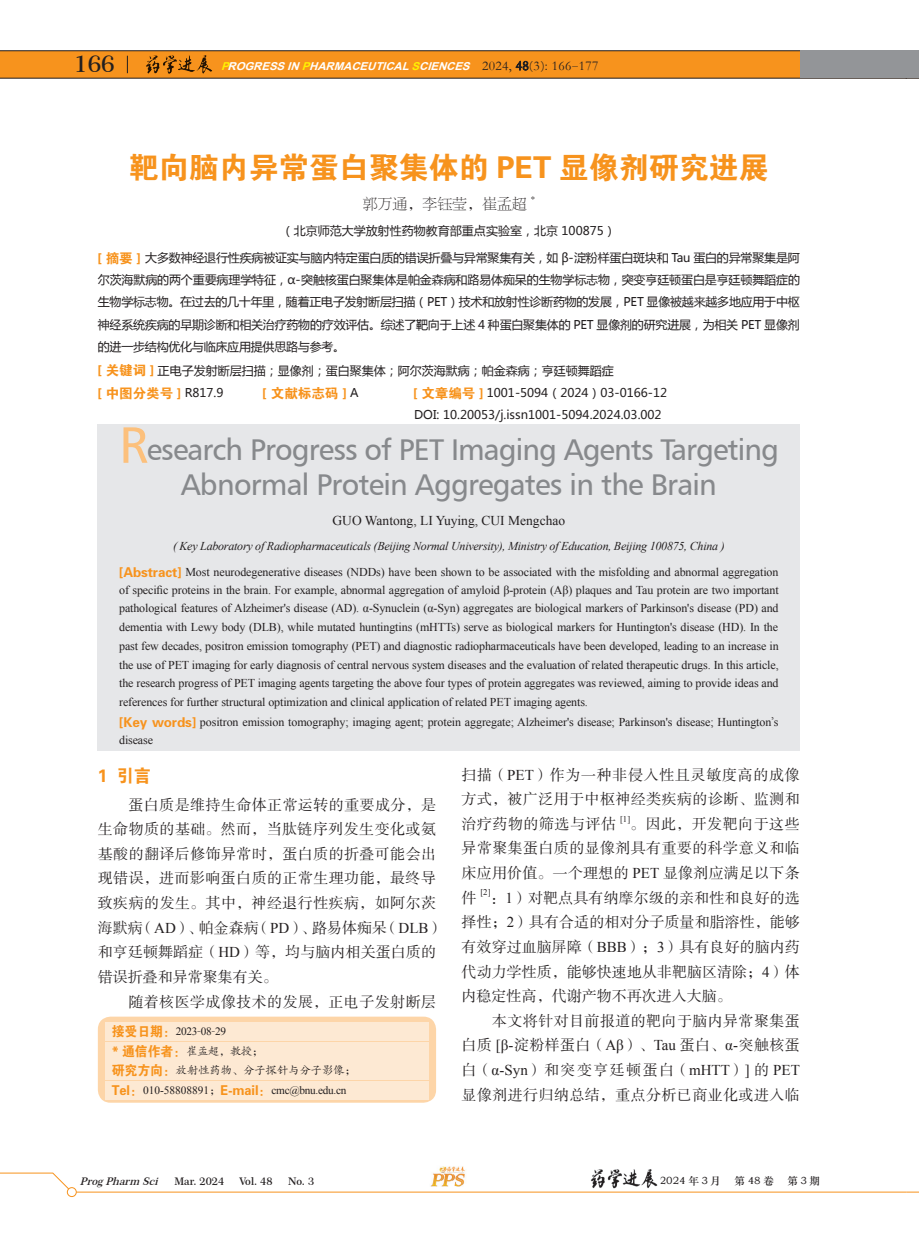
<style>
.page{position:relative;width:919px;height:1238px;background:#fff}
.page>*{position:absolute;margin:0;border:0;box-sizing:border-box;transform-origin:0 0}
.t1{font:30px/34.5px "Humanist 777 BT Roman B";letter-spacing:-.03em;color:#87898c;text-align:center}
.t2{font:30px "FZDHTK GBK1 0";color:#f7931d}
.t3{font:600 23.1px "Century 751 BT";color:#231f20}
.t4{font:18px "FZDHTK GBK1 0";color:#f7931d;scale:.95 1}
.t5{font:15px/24.6px "FZSSK GBK1 0";letter-spacing:.025em;color:#231f20;text-align:justify}
.t6{font:15px "FZBSK GBK1 0";letter-spacing:-.005em;color:#231f20}
.t7{font:13.5px "Times New Roman";color:#231f20}
.t8{font:13.5px "FZDHTK GBK1 0";color:#f7931d}
.t9{font:12px/18.9px "Times New Roman";letter-spacing:-.01em;color:#231f20}
.t10{font:12px/22.5px "Microsoft Ya Hei";letter-spacing:-.015em;color:#231f20}
.t11{font:italic 12px/25.7px "Times New Roman";letter-spacing:-.02em;color:#231f20;text-align:center}
.t12{font:11.25px "Times New Roman";color:#231f20}
.t13{font:11.25px/19.5px "FZKTK GBK1 0";color:#231f20}
.t14{font:11.25px "Times New Roman";letter-spacing:-.025em;color:#231f20}
.t15{font:italic 700 10.95px "Arial";color:#fff;scale:1.04 1}
.t16{font:600 10.5px "Century 751 BT";color:#231f20}
.t17{font:10.5px "ST Zhongsong";letter-spacing:.125em;color:#231f20}
.t18{font:italic 600 10.5px "Century 751 BT";color:#231f20}
.t19{font:8.7px "Times New Roman";color:#231f20}
.t20{font:8.7px "FZSSK GBK1 0";color:#231f20}
.s1{color:#fff101}
.s2{font-family:"Garamond";font-weight:400;font-style:normal;font-size:13.5px;color:#231f20}
.s3{font-family:"FZFSK GBK1 0";font-weight:400;font-style:normal;font-size:13.5px;color:#231f20}
.s4{font-family:"Sim Sun";font-weight:400;font-style:normal;font-size:13.5px;color:#231f20}
.s5{font-family:"FZDHTK GBK1 0";font-size:13.5px;color:#f7931d}
.s6{font-family:"Microsoft Ya Hei";font-size:12px;color:#231f20}
.s7{font-size:51px;color:#fcc07c}
.s8{font-family:"FZDHTK GBK1 0";font-style:normal;font-size:13.5px;color:#f7931d}
.s9{font-style:normal}
.s10{font-family:"Times New Roman"}
.s11{font-family:"FZKTK GBK1 0"}
</style>
<div class="page">
<svg style="left:906px;top:1191px;width:12px;height:1px"></svg>
<svg style="left:0;top:1172px;width:69px;height:20px"></svg>
<hr style="left:72px;top:1191px;width:834px;height:1px;background:#f7931d">
<div style="left:67px;top:1187px;width:9px;height:9px;background:#fff;border-radius:50%"></div>
<div style="left:67px;top:1187px;width:9px;height:9px;border:1px solid #f7931d;border-radius:50%"></div>
<img style="left:430px;top:1166px;width:35px;height:21px">
<img style="left:590px;top:1169px;width:68px;height:20px">
<svg style="left:0;top:50px;width:918px;height:28px;background:#de8c2d"></svg>
<div style="left:98px;top:424px;width:701px;height:326px;background:#e6e7e9"></div>
<svg style="left:98px;top:1016px;width:338px;height:86px;background:#fddcb7"></svg>
<div style="left:105px;top:1022px;width:323px;height:18px;background:#fde9d3"></div>
<div style="left:105px;top:1061px;width:323px;height:18px;background:#fde9d3"></div>
<div style="left:105px;top:1041px;width:323px;height:19px;background:#fde9d3"></div>
<div style="left:105px;top:1080px;width:323px;height:19px;background:#fde9d3"></div>
<h2 class="t3" style="left:74px;top:50px;width:42px">166</h2>
<p class="t15" style="left:221px;top:58px;width:364px"><span class="s1">P</span>ROGRESSIN<span class="s1">P</span>HARMACEUTICAL<span class="s1">S</span>CIENCES <span class="s2">2 0 2 4 ,</span> <span class="s2">4 8</span> <span class="s3">(</span> <span class="s2">3</span> <span class="s3">)</span> <span class="s2">: 1 6 6</span> <span class="s4">-</span> <span class="s2">1 7 7</span></p>
<h1 class="t2" style="left:129px;top:151px;width:641px">靶向脑内异常蛋白聚集体的 PET 显像剂研究进展</h1>
<p class="t6" style="left:362px;top:196px;width:166px">郭万通，李钰莹，崔孟超</p>
<p class="t20" style="left:530px;top:194px;width:6px">*</p>
<p class="t10" style="left:282px;top:219px;width:335px">（北京师范大学放射性药物教育部重点实验室，北京 100875）</p>
<p class="t10" style="left:98px;top:246px;width:703px"><span class="s5">[ 摘要 ]</span> 大多数神经退行性疾病被证实与脑内特定蛋白质的错误折叠与异常聚集有关，如 β-淀粉样蛋白斑块和 Tau 蛋白的异常聚集是阿尔茨海默病的两个重要病理学特征，α-突触核蛋白聚集体是帕金森病和路易体痴呆的生物学标志物，突变亨廷顿蛋白是亨廷顿舞蹈症的生物学标志物。在过去的几十年里，随着正电子发射断层扫描（PET）技术和放射性诊断药物的发展，PET 显像被越来越多地应用于中枢神经系统疾病的早期诊断和相关治疗药物的疗效评估。综述了靶向于上述 4 种蛋白聚集体的 PET 显像剂的研究进展，为相关 PET 显像剂的进一步结构优化与临床应用提供思路与参考。<br><span class="s5">[ 关键词 ]</span> 正电子发射断层扫描；显像剂；蛋白聚集体；阿尔茨海默病；帕金森病；亨廷顿舞蹈症</p>
<p class="t8" style="left:98px;top:385px;width:127px">[ 中图分类号 ] <span class="s6">R817.9</span></p>
<p class="t8" style="left:262px;top:385px;width:97px">[ 文献标志码 ] <span class="s6">A</span></p>
<p class="t10" style="left:413px;top:381px;width:255px;line-height:21.8px"><span class="s5">[ 文章编号 ]</span> 1001-5094（2024）03-0166-12<br>DOI: 10.20053/j.issn1001-5094.2024.03.002</p>
<h1 class="t1" style="left:119px;top:431px;width:661px"><span class="s7">R</span>esearch Progress of PET Imaging Agents Targeting<br>Abnormal Protein Aggregates in the Brain</h1>
<p class="t7" style="left:332px;top:511px;width:234px">GUO Wantong, LI Yuying, CUI Mengchao</p>
<p class="t11" style="left:119px;top:533px;width:660px">( Key Laboratory of Radiopharmaceuticals (Beijing Normal University), Ministry of Education, Beijing 100875, China )<br><span class="s8">[Abstract]</span> <span class="s9">Most neurodegenerative diseases (NDDs) have been shown to be associated with the misfolding and abnormal aggregation</span></p>
<p class="t9" style="left:119px;top:580px;width:661px">of specific proteins in the brain. For example, abnormal aggregation of amyloid β-protein (Aβ) plaques and Tau protein are two important pathological features of Alzheimer's disease (AD). α-Synuclein (α-Syn) aggregates are biological markers of Parkinson's disease (PD) and dementia with Lewy body (DLB), while mutated huntingtins (mHTTs) serve as biological markers for Huntington's disease (HD). In the past few decades, positron emission tomography (PET) and diagnostic radiopharmaceuticals have been developed, leading to an increase in the use of PET imaging for early diagnosis of central nervous system diseases and the evaluation of related therapeutic drugs. In this article, the research progress of PET imaging agents targeting the above four types of protein aggregates was reviewed, aiming to provide ideas and references for further structural optimization and clinical application of related PET imaging agents.<br><span class="s5">[Key words]</span> positron emission tomography; imaging agent; protein aggregate; Alzheimer's disease; Parkinson's disease; Huntington s</p>
<p class="t9" style="left:771px;top:704px;width:4px">,</p>
<p class="t9" style="left:119px;top:730px;width:35px">disease</p>
<h3 class="t4" style="left:98px;top:766px;width:57px">1 引言</h3>
<p class="t5" style="left:98px;top:793px;width:347px;text-align:left;text-indent:31px">蛋白质是维持生命体正常运转的重要成分，是生命物质的基础。然而，当肽链序列发生变化或氨基酸的翻译后修饰异常时，蛋白质的折叠可能会出现错误，进而影响蛋白质的正常生理功能，最终导致疾病的发生。其中，神经退行性疾病，如阿尔茨海默病（<span class="s10">AD</span>）、帕金森病（<span class="s10">PD</span>）、路易体痴呆（<span class="s10">DLB</span>）和亨廷顿舞蹈症（<span class="s10">HD</span>）等，均与脑内相关蛋白质的错误折叠和异常聚集有关。</p>
<p class="t5" style="left:128px;top:989px;width:309px">随着核医学成像技术的发展，正电子发射断层</p>
<p class="t14" style="left:112px;top:1023px;width:116px"><span class="s5">接受日期：</span>2023<span class="s11">-</span>08<span class="s11">-</span>29</p>
<p class="t13" style="left:112px;top:1041px;width:246px"><span class="s5">* 通信作者：</span>崔孟超，教授；<br><span class="s5">研究方向：</span>放射性药物、分子探针与分子影像；</p>
<p class="t12" style="left:112px;top:1082px;width:236px"><span class="s5">Tel：</span>010-58808891<span class="s11">；</span><span class="s5">E-mail：</span>cmc<span class="s11">@</span>bnu<span class="s11">.</span>edu<span class="s11">.</span>cn</p>
<p class="t5" style="left:461px;top:763px;width:340px">扫描（<span class="s10">PET</span>）作为一种非侵入性且灵敏度高的成像方式，被广泛用于中枢神经类疾病的诊断、监测和治疗药物的筛选与评估</p>
<p class="t19" style="left:620px;top:812px;width:12px">[1]</p>
<p class="t5" style="left:461px;top:812px;width:340px;text-indent:169px">。因此，开发靶向于这些异常聚集蛋白质的显像剂具有重要的科学意义和临床应用价值。一个理想的 <span class="s10">PET</span> 显像剂应满足以下条件</p>
<p class="t19" style="left:480px;top:886px;width:12px">[2]</p>
<p class="t5" style="left:461px;top:886px;width:340px;text-indent:29px">：<span class="s10">1</span>）对靶点具有纳摩尔级的亲和性和良好的选择性；<span class="s10">2</span>）具有合适的相对分子质量和脂溶性，能够有效穿过血脑屏障（<span class="s10">BBB</span>）；<span class="s10">3</span>）具有良好的脑内药代动力学性质，能够快速地从非靶脑区清除；<span class="s10">4</span>）体内稳定性高，代谢产物不再次进入大脑。</p>
<p class="t5" style="left:461px;top:1009px;width:340px;text-indent:31px">本文将针对目前报道的靶向于脑内异常聚集蛋白质 <span class="s10">[β-</span>淀粉样蛋白（<span class="s10">Aβ</span>）、<span class="s10">Tau</span> 蛋白、<span class="s10">α-</span>突触核蛋白（<span class="s10">α-Syn</span>）和突变亨廷顿蛋白（<span class="s10">mHTT</span>）<span class="s10">]</span> 的 <span class="s10">PET</span>显像剂进行归纳总结，重点分析已商业化或进入临</p>
<p class="t18" style="left:80px;top:1174px;width:83px">ProgPharm Sci</p>
<p class="t16" style="left:174px;top:1174px;width:51px">Mar. 2024</p>
<p class="t16" style="left:239px;top:1174px;width:35px">Vol. 48</p>
<p class="t16" style="left:288px;top:1174px;width:28px">No. 3</p>
<p class="t17" style="left:659px;top:1173px;width:63px">2024 年 3 月</p>
<p class="t17" style="left:734px;top:1173px;width:41px">第48卷</p>
<p class="t17" style="left:787px;top:1173px;width:34px">第3期</p>
</div>
